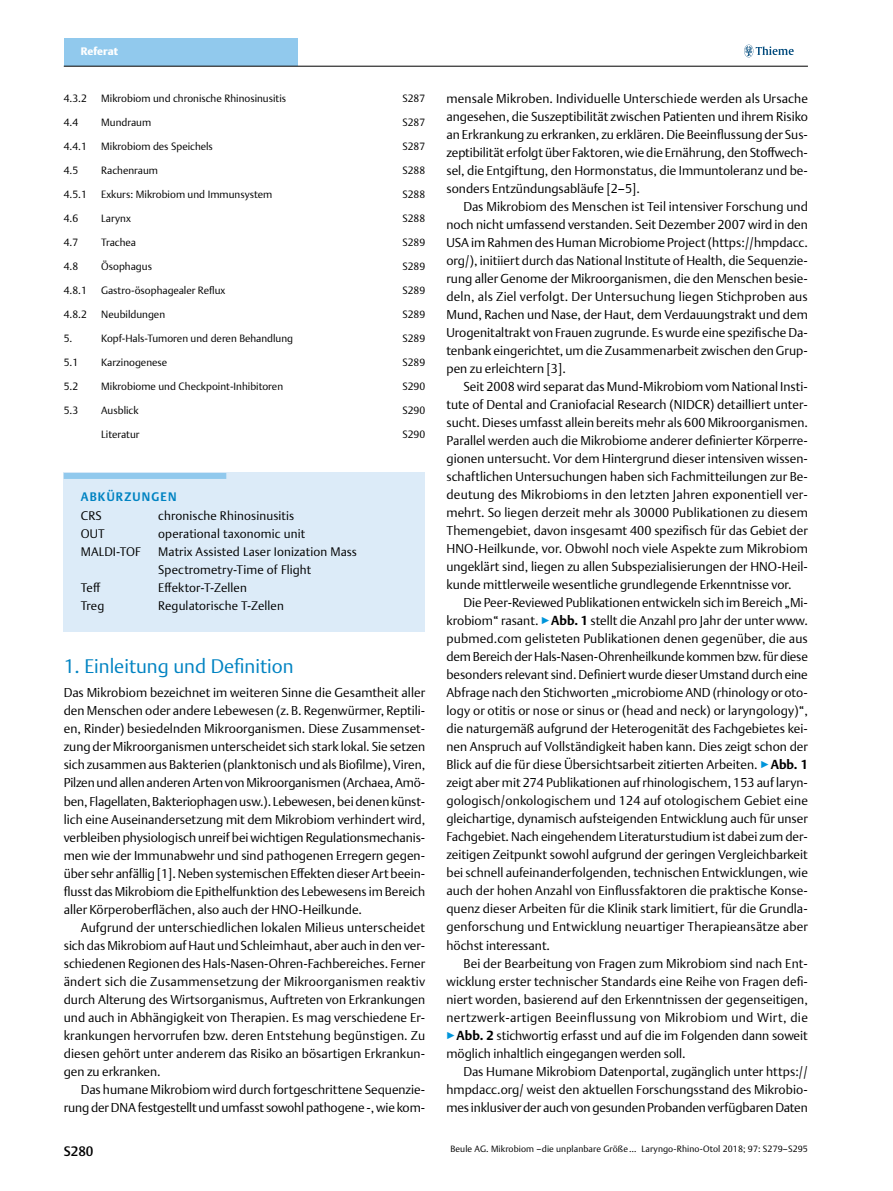
<style>
.page{position:relative;width:893px;height:1191px;background:#fff}
.page>*{position:absolute;margin:0;border:0;box-sizing:border-box;transform-origin:0 0}
.t1{font:300 19.5px "Thieme Argo 2011";color:#0083c2}
.t2{font:500 13.5px "Thieme Argo 2011";color:#000}
.t3{font:300 12.75px/18px "Thieme Argo 2011";color:#000;text-align:justify}
.t4{font:300 12.3px/18px "Thieme Argo 2011";letter-spacing:.01em;color:#000}
.t5{font:700 12px "Thieme Argo 2011";letter-spacing:.1em;color:#0083c2}
.t6{font:900 10.8px "Thieme Argo 2011";letter-spacing:.005em;color:#fff}
.t7{font:300 10.5px "Thieme Argo 2011";color:#000}
.t8{font:300 9px "Thieme Argo 2011";letter-spacing:.01em;color:#000}
.s1{color:#0095da}
.s2{font-weight:700}
</style>
<div class="page">
<div style="left:64px;top:38px;width:234px;height:28px;background:#91c9ed"></div>
<svg style="left:744px;top:45px;width:50px;height:12px"></svg>
<hr style="left:64px;top:66px;width:744px;height:1px;background:#000">
<div style="left:64px;top:472px;width:361px;height:159px;background:#dcebf8"></div>
<div style="left:64px;top:473px;width:162px;height:6px;background:#91c9ed"></div>
<p class="t6" style="left:81px;top:44px;width:39px">Referat</p>
<p class="t7" style="left:64px;top:92px;width:25px">4.3.2</p>
<p class="t7" style="left:101px;top:92px;width:186px">Mikrobiom und chronische Rhinosinusitis</p>
<p class="t7" style="left:402px;top:92px;width:24px">S287</p>
<p class="t7" style="left:64px;top:116px;width:16px">4.4</p>
<p class="t7" style="left:101px;top:116px;width:52px">Mundraum</p>
<p class="t7" style="left:402px;top:116px;width:24px">S287</p>
<p class="t7" style="left:64px;top:140px;width:25px">4.4.1</p>
<p class="t7" style="left:101px;top:140px;width:113px">Mikrobiom des Speichels</p>
<p class="t7" style="left:402px;top:140px;width:24px">S287</p>
<p class="t7" style="left:64px;top:164px;width:16px">4.5</p>
<p class="t7" style="left:101px;top:164px;width:58px">Rachenraum</p>
<p class="t7" style="left:402px;top:164px;width:24px">S288</p>
<p class="t7" style="left:64px;top:188px;width:25px">4.5.1</p>
<p class="t7" style="left:101px;top:188px;width:173px">Exkurs: Mikrobiom und Immunsystem</p>
<p class="t7" style="left:402px;top:188px;width:24px">S288</p>
<p class="t7" style="left:64px;top:212px;width:16px">4.6</p>
<p class="t7" style="left:101px;top:212px;width:31px">Larynx</p>
<p class="t7" style="left:402px;top:212px;width:24px">S288</p>
<p class="t7" style="left:64px;top:236px;width:16px">4.7</p>
<p class="t7" style="left:101px;top:236px;width:36px">Trachea</p>
<p class="t7" style="left:402px;top:236px;width:24px">S289</p>
<p class="t7" style="left:64px;top:260px;width:16px">4.8</p>
<p class="t7" style="left:101px;top:260px;width:52px">Ösophagus</p>
<p class="t7" style="left:402px;top:260px;width:24px">S289</p>
<p class="t7" style="left:64px;top:284px;width:25px">4.8.1</p>
<p class="t7" style="left:101px;top:284px;width:126px">Gastro-ösophagealer Reflux</p>
<p class="t7" style="left:402px;top:284px;width:24px">S289</p>
<p class="t7" style="left:64px;top:308px;width:25px">4.8.2</p>
<p class="t7" style="left:101px;top:308px;width:65px">Neubildungen</p>
<p class="t7" style="left:402px;top:308px;width:24px">S289</p>
<p class="t7" style="left:64px;top:332px;width:10px">5.</p>
<p class="t7" style="left:101px;top:332px;width:193px">Kopf-Hals-Tumoren und deren Behandlung</p>
<p class="t7" style="left:402px;top:332px;width:24px">S289</p>
<p class="t7" style="left:64px;top:356px;width:16px">5.1</p>
<p class="t7" style="left:101px;top:356px;width:67px">Karzinogenese</p>
<p class="t7" style="left:402px;top:356px;width:24px">S289</p>
<p class="t7" style="left:64px;top:380px;width:16px">5.2</p>
<p class="t7" style="left:101px;top:380px;width:183px">Mikrobiome und Checkpoint-Inhibitoren</p>
<p class="t7" style="left:402px;top:380px;width:24px">S290</p>
<p class="t7" style="left:64px;top:404px;width:16px">5.3</p>
<p class="t7" style="left:101px;top:404px;width:39px">Ausblick</p>
<p class="t7" style="left:402px;top:404px;width:24px">S290</p>
<p class="t7" style="left:101px;top:428px;width:40px">Literatur</p>
<p class="t7" style="left:402px;top:428px;width:24px">S290</p>
<p class="t5" style="left:81px;top:488px;width:97px">ABKÜRZUNGEN</p>
<p class="t4" style="left:81px;top:506px;width:23px">CRS</p>
<p class="t4" style="left:158px;top:506px;width:137px">chronische Rhinosinusitis</p>
<p class="t4" style="left:81px;top:524px;width:26px">OUT</p>
<p class="t4" style="left:158px;top:524px;width:148px">operational taxonomic unit</p>
<p class="t4" style="left:81px;top:542px;width:62px">MALDI-TOF</p>
<p class="t4" style="left:158px;top:542px;width:200px">Matrix Assisted Laser Ionization Mass<br>Spectrometry-Time of Flight</p>
<p class="t4" style="left:81px;top:578px;width:21px">Teff</p>
<p class="t4" style="left:158px;top:578px;width:90px">Effektor-T-Zellen</p>
<p class="t4" style="left:81px;top:596px;width:25px">Treg</p>
<p class="t4" style="left:158px;top:596px;width:127px">Regulatorische T-Zellen</p>
<h1 class="t1" style="left:64px;top:653px;width:231px">1. Einleitung und Definition</h1>
<p class="t3" style="left:64px;top:683px;width:363px">Das Mikrobiom bezeichnet im weiteren Sinne die Gesamtheit aller den Menschen oder andere Lebewesen (z.B. Regenwürmer, Reptili&shy;en, Rinder) besiedelnden Mikroorganismen. Diese Zusammenset&shy;zung der Mikroorganismen unterscheidet sich stark lokal. Sie setzen sich zusammen aus Bakterien (planktonisch und als Biofilme), Viren, Pilzen und allen anderen Arten von Mikroorganismen (Archaea, Amö&shy;ben, Flagellaten, Bakteriophagen usw.). Lebewesen, bei denen künst&shy;lich eine Auseinandersetzung mit dem Mikrobiom verhindert wird, verbleiben physiologisch unreif bei wichtigen Regulationsmechanis&shy;men wie der Immunabwehr und sind pathogenen Erregern gegen&shy;über sehr anfällig [1]. Neben systemischen Effekten dieser Art beein&shy;flusst das Mikrobiom die Epithelfunktion des Lebewesens im Bereich aller Körperoberflächen, also auch der HNO-Heilkunde.</p>
<p class="t3" style="left:64px;top:917px;width:363px;text-indent:17px">Aufgrund der unterschiedlichen lokalen Milieus unterscheidet sich das Mikrobiom auf Haut und Schleimhaut, aber auch in den ver&shy;schiedenen Regionen des Hals-Nasen-Ohren-Fachbereiches. Ferner ändert sich die Zusammensetzung der Mikroorganismen reaktiv durch Alterung des Wirtsorganismus, Auftreten von Erkrankungen und auch in Abhängigkeit von Therapien. Es mag verschiedene Er&shy;krankungen hervorrufen bzw. deren Entstehung begünstigen. Zu diesen gehört unter anderem das Risiko an bösartigen Erkrankun&shy;gen zu erkranken.</p>
<p class="t3" style="left:64px;top:1079px;width:363px;text-align:right">Das humane Mikrobiom wird durch fortgeschrittene Sequenzie&shy;rung der DNA festgestellt und umfasst sowohl pathogene -, wie kom-</p>
<p class="t2" style="left:64px;top:1142px;width:31px">S280</p>
<p class="t3" style="left:446px;top:89px;width:363px">mensale Mikroben. Individuelle Unterschiede werden als Ursache angesehen, die Suszeptibilität zwischen Patienten und ihrem Risiko an Erkrankung zu erkranken, zu erklären. Die Beeinflussung der Sus&shy;zeptibilität erfolgt über Faktoren, wie die Ernährung, den Stoffwech&shy;sel, die Entgiftung, den Hormonstatus, die Immuntoleranz und be&shy;sonders Entzündungsabläufe [2–5].</p>
<p class="t3" style="left:446px;top:197px;width:363px;text-indent:17px">Das Mikrobiom des Menschen ist Teil intensiver Forschung und noch nicht umfassend verstanden. Seit Dezember 2007 wird in den USA im Rahmen des Human Microbiome Project (https://hmpdacc. org/), initiiert durch das National Institute of Health, die Sequenzie&shy;rung aller Genome der Mikroorganismen, die den Menschen besie&shy;deln, als Ziel verfolgt. Der Untersuchung liegen Stichproben aus Mund, Rachen und Nase, der Haut, dem Verdauungstrakt und dem Urogenitaltrakt von Frauen zugrunde. Es wurde eine spezifische Da&shy;tenbank eingerichtet, um die Zusammenarbeit zwischen den Grup&shy;pen zu erleichtern [3].</p>
<p class="t3" style="left:446px;top:377px;width:363px;text-indent:17px">Seit 2008 wird separat das Mund-Mikrobiom vom National Insti&shy;tute of Dental and Craniofacial Research (NIDCR) detailliert unter&shy;sucht. Dieses umfasst allein bereits mehr als 600 Mikroorganismen.<br>Parallel werden auch die Mikrobiome anderer definierter Körperre&shy;gionen untersucht. Vor dem Hintergrund dieser intensiven wissen&shy;schaftlichen Untersuchungen haben sich Fachmitteilungen zur Be&shy;deutung des Mikrobioms in den letzten Jahren exponentiell ver&shy;mehrt. So liegen derzeit mehr als 30000 Publikationen zu diesem Themengebiet, davon insgesamt 400 spezifisch für das Gebiet der HNO-Heilkunde, vor. Obwohl noch viele Aspekte zum Mikrobiom ungeklärt sind, liegen zu allen Subspezialisierungen der HNO-Heil&shy;kunde mittlerweile wesentliche grundlegende Erkenntnisse vor.</p>
<p class="t3" style="left:446px;top:593px;width:363px;text-indent:17px">Die Peer-Reviewed Publikationen entwickeln sich im Bereich „Mi&shy;krobiom“ rasant. <span class="s1">▶</span><span class="s2">ABB. 1</span> stellt die Anzahl pro Jahr der unter www. pubmed.com gelisteten Publikationen denen gegenüber, die aus dem Bereich der Hals-Nasen-Ohrenheilkunde kommen bzw. für diese besonders relevant sind. Definiert wurde dieser Umstand durch eine Abfrage nach den Stichworten „microbiome AND (rhinology or oto&shy;logy or otitis or nose or sinus or (head and neck) or laryngology)“, die naturgemäß aufgrund der Heterogenität des Fachgebietes kei&shy;nen Anspruch auf Vollständigkeit haben kann. Dies zeigt schon der Blick auf die für diese Übersichtsarbeit zitierten Arbeiten. <span class="s1">▶</span><span class="s2">ABB. 1 </span>zeigt aber mit 274 Publikationen auf rhinologischem, 153 auf laryn&shy;gologisch/onkologischem und 124 auf otologischem Gebiet eine gleichartige, dynamisch aufsteigenden Entwicklung auch für unser Fachgebiet. Nach eingehendem Literaturstudium ist dabei zum der&shy;zeitigen Zeitpunkt sowohl aufgrund der geringen Vergleichbarkeit bei schnell aufeinanderfolgenden, technischen Entwicklungen, wie auch der hohen Anzahl von Einflussfaktoren die praktische Konse&shy;quenz dieser Arbeiten für die Klinik stark limitiert, für die Grundla&shy;genforschung und Entwicklung neuartiger Therapieansätze aber höchst interessant.</p>
<p class="t3" style="left:446px;top:953px;width:363px;text-indent:17px">Bei der Bearbeitung von Fragen zum Mikrobiom sind nach Ent&shy;wicklung erster technischer Standards eine Reihe von Fragen defi&shy;niert worden, basierend auf den Erkenntnissen der gegenseitigen, nertzwerk-artigen Beeinflussung von Mikrobiom und Wirt, die <span class="s1">▶</span><span class="s2">ABB. 2</span> stichwortig erfasst und auf die im Folgenden dann soweit möglich inhaltlich eingegangen werden soll.</p>
<p class="t3" style="left:446px;top:1061px;width:363px;text-indent:17px">Das Humane Mikrobiom Datenportal, zugänglich unter https:// hmpdacc.org/ weist den aktuellen Forschungsstand des Mikrobio&shy;mes inklusiver der auch von gesunden Probanden verfügbaren Daten</p>
<p class="t8" style="left:450px;top:1143px;width:359px">Beule AG. Mikrobiom –die unplanbare Größe … Laryngo-Rhino-Otol 2018; 97: S279–S295</p>
</div>
